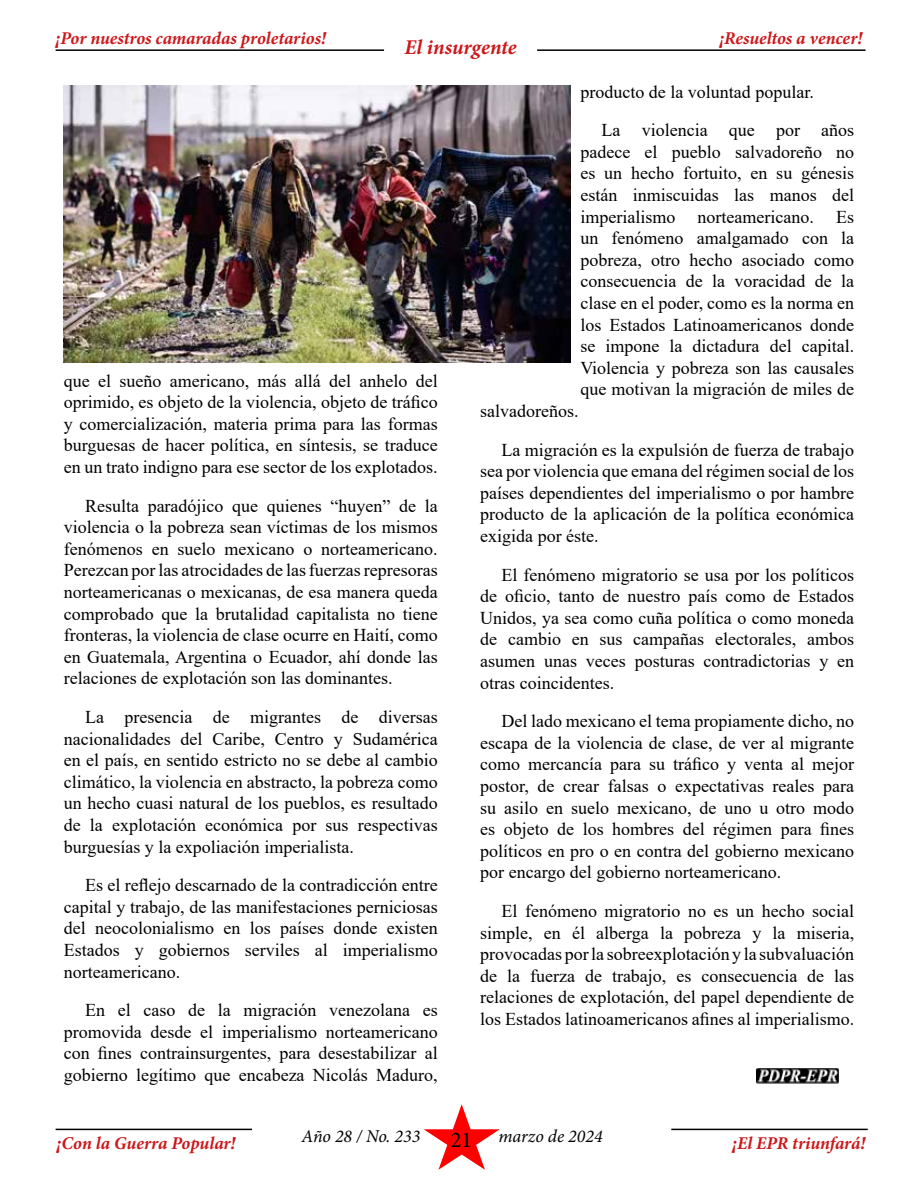
<style>
.page{position:relative;width:918px;height:1188px;background:#fff}
.page>*{position:absolute;margin:0;border:0;box-sizing:border-box;transform-origin:0 0}
.t1{font:22.5px "Minion Pro";color:#000}
.t2{font:italic 700 21px "Minion Pro";color:#cd171a}
.t3{font:18px/21.6px "Times New Roman";color:#000;text-align:justify}
.t4{font:italic 700 18px "Minion Pro";letter-spacing:-.005em;color:#cd171a}
.t5{font:italic 18px "Minion Pro";color:#000}
</style>
<div class="page">
<hr style="left:56px;top:49px;width:328px;height:2px;background:#000">
<hr style="left:537px;top:49px;width:329px;height:2px;background:#000">
<hr style="left:56px;top:1129px;width:196px;height:1px;background:#000">
<svg style="left:424px;top:1104px;width:76px;height:66px"></svg>
<hr style="left:671px;top:1129px;width:197px;height:1px;background:#000">
<img style="left:64px;top:85px;width:506px;height:277px">
<img style="left:756px;top:1068px;width:82px;height:16px">
<p class="t4" style="left:56px;top:25px;width:272px">¡Por nuestros camaradas proletarios!</p>
<p class="t4" style="left:719px;top:25px;width:144px">¡Resueltos a vencer!</p>
<p class="t2" style="left:405px;top:32px;width:113px">El insurgente</p>
<p class="t3" style="left:64px;top:369px;width:375px">que el sueño americano, más allá del anhelo del oprimido, es objeto de la violencia, objeto de tráfico y comercialización, materia prima para las formas burguesas de hacer política, en síntesis, se traduce en un trato indigno para ese sector de los explotados.</p>
<p class="t3" style="left:64px;top:494px;width:375px;text-indent:21px">Resulta paradójico que quienes “huyen” de la violencia o la pobreza sean víctimas de los mismos fenómenos en suelo mexicano o norteamericano.<br>Perezcan por las atrocidades de las fuerzas represoras norteamericanas o mexicanas, de esa manera queda comprobado que la brutalidad capitalista no tiene fronteras, la violencia de clase ocurre en Haití, como en Guatemala, Argentina o Ecuador, ahí donde las relaciones de explotación son las dominantes.</p>
<p class="t3" style="left:64px;top:706px;width:375px;text-indent:21px">La presencia de migrantes de diversas nacionalidades del Caribe, Centro y Sudamérica en el país, en sentido estricto no se debe al cambio climático, la violencia en abstracto, la pobreza como un hecho cuasi natural de los pueblos, es resultado de la explotación económica por sus respectivas burguesías y la expoliación imperialista.</p>
<p class="t3" style="left:64px;top:874px;width:375px;text-indent:21px">Es el reflejo descarnado de la contradicción entre capital y trabajo, de las manifestaciones perniciosas del neocolonialismo en los países donde existen Estados y gobiernos serviles al imperialismo norteamericano.</p>
<p class="t3" style="left:64px;top:999px;width:375px;text-indent:21px">En el caso de la migración venezolana es promovida desde el imperialismo norteamericano con fines contrainsurgentes, para desestabilizar al gobierno legítimo que encabeza Nicolás Maduro,</p>
<p class="t3" style="left:602px;top:72px;width:254px;line-height:38.5px;text-indent:-21px">producto de la voluntad popular.<br>La violencia que por años</p>
<p class="t3" style="left:580px;top:140px;width:275px">padece el pueblo salvadoreño no es un hecho fortuito, en su génesis están inmiscuidas las manos del imperialismo norteamericano. Es un fenómeno amalgamado con la pobreza, otro hecho asociado como consecuencia de la voracidad de la clase en el poder, como es la norma en los Estados Latinoamericanos donde se impone la dictadura del capital.<br>Violencia y pobreza son las causales que motivan la migración de miles de</p>
<p class="t3" style="left:502px;top:391px;width:354px;line-height:38.5px;text-indent:-21px">salvadoreños.<br>La migración es la expulsión de fuerza de trabajo</p>
<p class="t3" style="left:480px;top:460px;width:375px">sea por violencia que emana del régimen social de los países dependientes del imperialismo o por hambre producto de la aplicación de la política económica exigida por éste.</p>
<p class="t3" style="left:480px;top:563px;width:375px;text-indent:21px">El fenómeno migratorio se usa por los políticos de oficio, tanto de nuestro país como de Estados Unidos, ya sea como cuña política o como moneda de cambio en sus campañas electorales, ambos asumen unas veces posturas contradictorias y en otras coincidentes.</p>
<p class="t3" style="left:480px;top:710px;width:375px;text-indent:21px">Del lado mexicano el tema propiamente dicho, no escapa de la violencia de clase, de ver al migrante como mercancía para su tráfico y venta al mejor postor, de crear falsas o expectativas reales para su asilo en suelo mexicano, de uno u otro modo es objeto de los hombres del régimen para fines políticos en pro o en contra del gobierno mexicano por encargo del gobierno norteamericano.</p>
<p class="t3" style="left:480px;top:900px;width:375px;text-indent:21px">El fenómeno migratorio no es un hecho social simple, en él alberga la pobreza y la miseria, provocadas por la sobreexplotación y la subvaluación de la fuerza de trabajo, es consecuencia de las relaciones de explotación, del papel dependiente de los Estados latinoamericanos afines al imperialismo.</p>
<p class="t5" style="left:302px;top:1124px;width:120px">Año 28 / No. 233</p>
<p class="t5" style="left:499px;top:1124px;width:106px">marzo de 2024</p>
<p class="t1" style="left:451px;top:1124px;width:23px">21</p>
<p class="t4" style="left:57px;top:1131px;width:180px">¡Con la Guerra Popular!</p>
<p class="t4" style="left:732px;top:1131px;width:135px">¡El EPR triunfará!</p>
</div>
